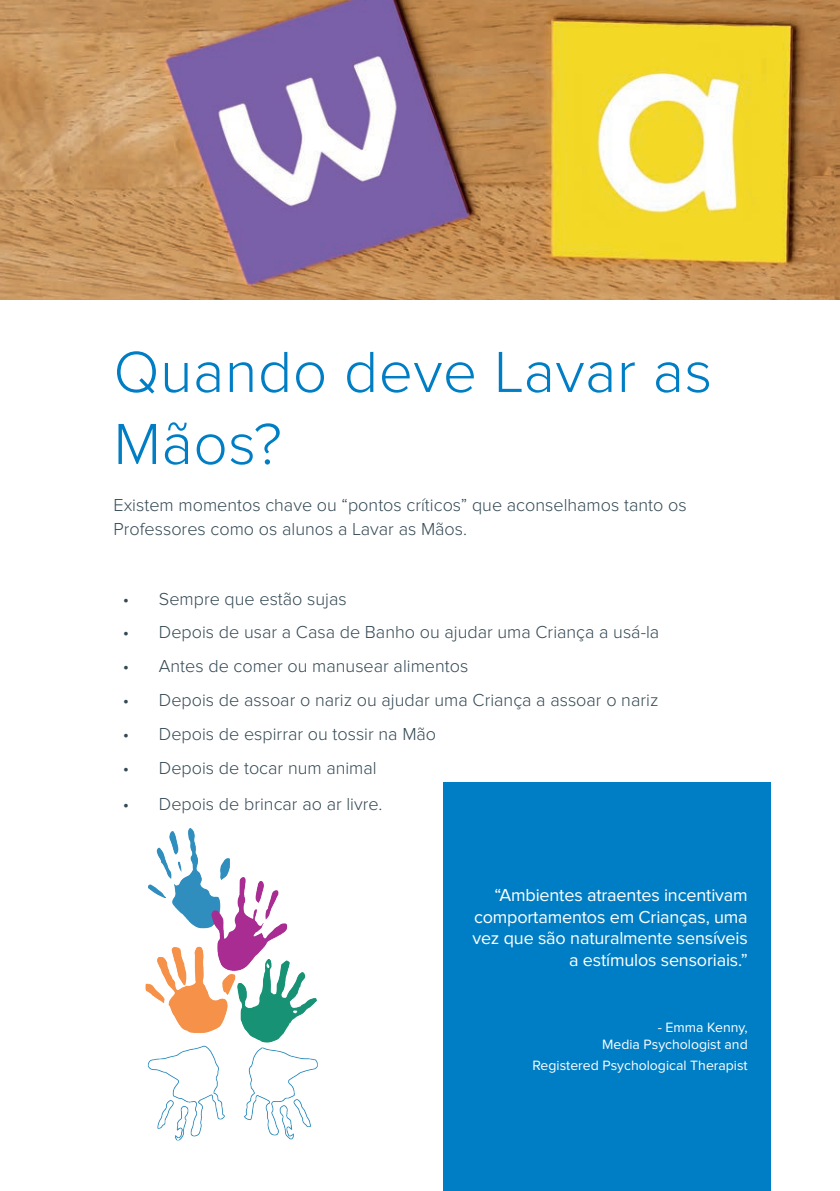
<style>
.page{position:relative;width:840px;height:1191px;background:#fff}
.page>*{position:absolute;margin:0;border:0;box-sizing:border-box;transform-origin:0 0}
.t1{font:300 60px/72px "Proxima Nova";letter-spacing:.01em;color:#007ec5}
.t2{font:300 18px/24px "Proxima Nova";color:#344954}
.t3{font:18px/21.6px "Proxima Nova";letter-spacing:-.01em;color:#fff;text-align:right}
.t4{font:14px/16.8px "Proxima Nova";color:#fff;text-align:right}
</style>
<div class="page">
<img style="left:0;top:0;width:839px;height:300px">
<div style="left:442px;top:782px;width:328px;height:409px;background:#007ec5"></div>
<img style="left:145px;top:828px;width:172px;height:312px">
<h1 class="t1" style="left:113px;top:337px;width:600px">Quando deve Lavar as<br>Mãos?</h1>
<p class="t2" style="left:113px;top:493px;width:574px">Existem momentos chave ou “pontos críticos” que aconselhamos tanto os<br>Professores como os alunos a Lavar as Mãos.</p>
<p class="t2" style="left:123px;top:587px;width:225px">• Sempre que estão sujas</p>
<p class="t2" style="left:123px;top:620px;width:537px">• Depois de usar a Casa de Banho ou ajudar uma Criança a usá-la</p>
<p class="t2" style="left:123px;top:654px;width:347px">• Antes de comer ou manusear alimentos</p>
<p class="t2" style="left:123px;top:688px;width:536px">• Depois de assoar o nariz ou ajudar uma Criança a assoar o nariz</p>
<p class="t2" style="left:123px;top:722px;width:315px">• Depois de espirrar ou tossir na Mão</p>
<p class="t2" style="left:123px;top:756px;width:255px">• Depois de tocar num animal</p>
<p class="t2" style="left:123px;top:792px;width:261px">• Depois de brincar ao ar livre.</p>
<p class="t3" style="left:472px;top:885px;width:277px">“Ambientes atraentes incentivam comportamentos em Crianças, uma vez que são naturalmente sensíveis a estímulos sensoriais.”</p>
<p class="t4" style="left:601px;top:1019px;width:147px">- Emma Kenny,<br>Media Psychologist and</p>
<p class="t4" style="left:532px;top:1058px;width:216px">Registered Psychological Therapist</p>
</div>
